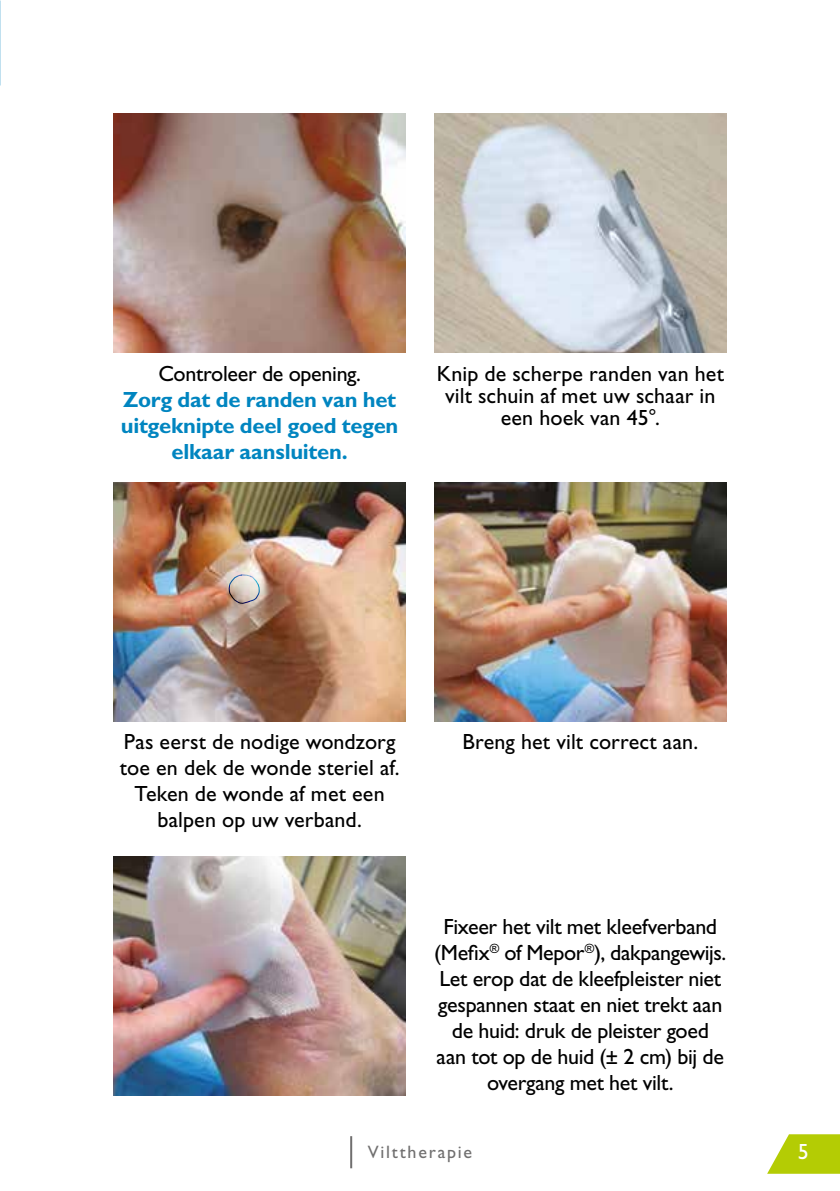
<style>
.page{position:relative;width:840px;height:1191px;background:#fff}
.page>*{position:absolute;margin:0;border:0;box-sizing:border-box;transform-origin:0 0}
.t1{font:22px/26px "Gill Sans Std";letter-spacing:-.01em;color:#000;text-align:center}
.t2{font:700 22px/26px "Gill Sans Std";letter-spacing:-.015em;color:#0085c0;text-align:center}
.t3{font:22px "Gill Sans Std";color:#fff}
.t4{font:18px "Gill Sans Std";letter-spacing:.1em;color:#706f6f}
</style>
<div class="page">
<hr style="left:350px;top:1136px;width:2px;height:32px;background:#706f6f">
<svg style="left:767px;top:1134px;width:72px;height:39px"></svg>
<img style="left:113px;top:113px;width:292px;height:239px">
<img style="left:434px;top:113px;width:292px;height:239px">
<img style="left:113px;top:482px;width:292px;height:239px">
<img style="left:434px;top:482px;width:292px;height:239px">
<img style="left:113px;top:856px;width:292px;height:239px">
<svg style="left:228px;top:574px;width:32px;height:30px"></svg>
<p class="t1" style="left:158px;top:360px;width:204px">Controleer de opening.</p>
<p class="t2" style="left:121px;top:386px;width:279px">Zorg dat de randen van het uitgeknipte deel goed tegen elkaar aansluiten.</p>
<p class="t1" style="left:436px;top:362px;width:289px;line-height:22px">Knip de scherpe randen van het vilt schuin af met uw schaar in een hoek van 45°.</p>
<p class="t1" style="left:120px;top:729px;width:281px">Pas eerst de nodige wondzorg toe en dek de wonde steriel af.<br>Teken de wonde af met een balpen op uw verband.</p>
<p class="t1" style="left:462px;top:729px;width:237px">Breng het vilt correct aan.</p>
<p class="t1" style="left:434px;top:914px;width:293px">Fixeer het vilt met kleefverband (Mefix<sup>®</sup> of Mepor<sup>®</sup>), dakpangewijs.<br>Let erop dat de kleefpleister niet gespannen staat en niet trekt aan de huid: druk de pleister goed<br>aan tot op de huid (± 2 cm) bij de overgang met het vilt.</p>
<p class="t4" style="left:367px;top:1141px;width:106px">Vilttherapie</p>
<p class="t3" style="left:797px;top:1138px;width:12px">5</p>
</div>
